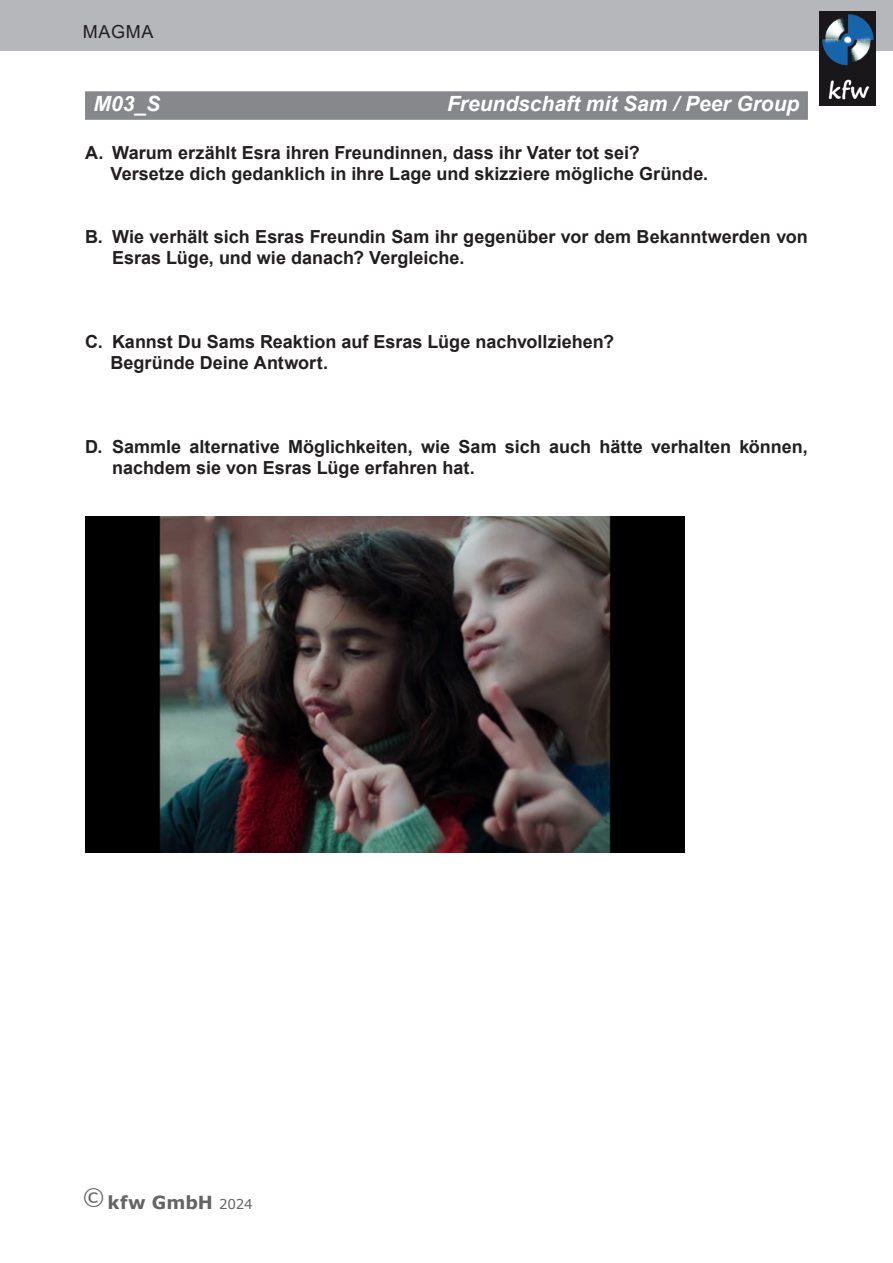
<style>
.page{position:relative;width:893px;height:1263px;background:#fff}
.page>*{position:absolute;margin:0;border:0;box-sizing:border-box;transform-origin:0 0}
.t1{font:italic 700 21px "Arial";color:#fff}
.t2{font:700 18px/21px "Arial";color:#231f20}
.t3{font:700 18px "Verdana";color:#656568}
.t4{font:18px "Arial";letter-spacing:.035em;color:#231f20}
.s1{font-weight:400;font-size:13.5px}
</style>
<div class="page">
<div style="left:0;top:0;width:893px;height:51px;background:#b6b7bb"></div>
<img style="left:819px;top:11px;width:56px;height:94px">
<div style="left:85px;top:91px;width:723px;height:29px;background:#86888b"></div>
<img style="left:86px;top:516px;width:598px;height:336px">
<p class="t4" style="left:83px;top:20px;width:72px">MAGMA</p>
<p class="t1" style="left:94px;top:90px;width:68px">M03_S</p>
<p class="t1" style="left:447px;top:90px;width:354px">Freundschaft mit Sam / Peer Group</p>
<p class="t2" style="left:111px;top:142px;width:599px;text-indent:-26px">A. Warum erzählt Esra ihren Freundinnen, dass ihr Vater tot sei?<br>Versetze dich gedanklich in ihre Lage und skizziere mögliche Gründe.</p>
<p class="t2" style="left:112px;top:226px;width:697px;text-indent:-27px">B. Wie verhält sich Esras Freundin Sam ihr gegenüber vor dem Bekanntwerden von<br>Esras Lüge, und wie danach? Vergleiche.</p>
<p class="t2" style="left:111px;top:331px;width:505px;text-indent:-26px">C. Kannst Du Sams Reaktion auf Esras Lüge nachvollziehen?<br>Begründe Deine Antwort.</p>
<p class="t2" style="left:112px;top:436px;width:697px;text-indent:-27px">D. Sammle alternative Möglichkeiten, wie Sam sich auch hätte verhalten können, nachdem sie von Esras Lüge erfahren hat.</p>
<p class="t3" style="left:82px;top:1190px;width:172px"><sup>©</sup> kfw GmbH <span class="s1">2024</span></p>
</div>
